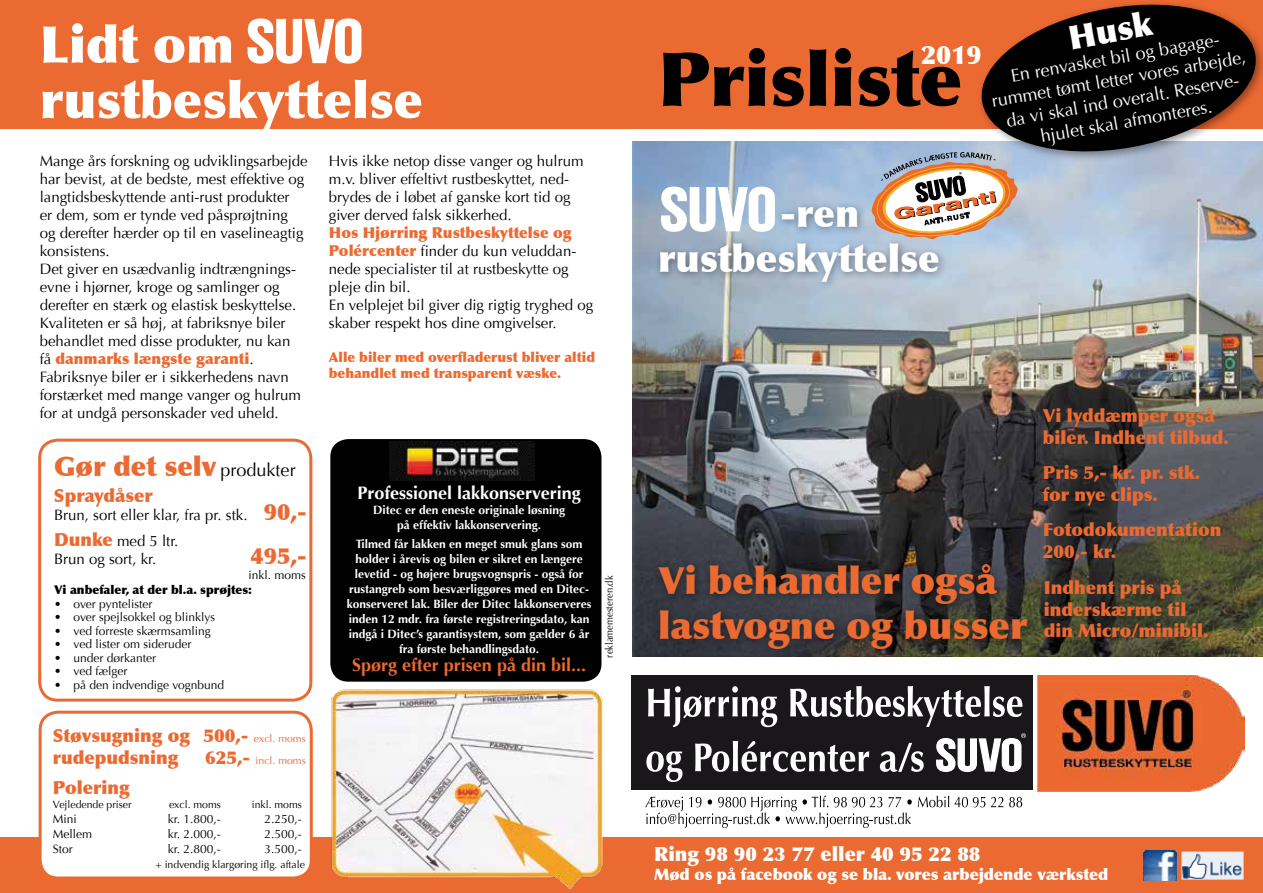
<style>
.page{position:relative;width:1263px;height:893px;background:#fff}
.page>*{position:absolute;margin:0;border:0;box-sizing:border-box;transform-origin:0 0}
.t1{font:900 75px "Optima";color:#000}
.t2{font:900 51px "Optima";color:#fff}
.t3{font:900 37.5px/45px "Optima";color:#eb6a31}
.t4{font:900 37.5px/45px "Optima";color:#fff}
.t5{font:900 33px "Optima";color:#fff}
.t6{font:900 27px "Optima";color:#eb6a31}
.t7{font:900 25.5px "Optima";color:#fff}
.t8{font:900 22.5px "Optima";color:#eb6a31}
.t9{font:900 19.5px "Optima";color:#fff}
.t10{font:900 18px/21.6px "Optima";color:#eb6a31}
.t11{font:18px/21.6px "Optima";color:#fff;text-align:center}
.t12{font:700 18px "Optima";color:#fff}
.t13{font:700 18px "Optima";color:#eb6a31}
.t14{font:900 15.75px "Optima";color:#fff}
.t15{font:15px/18px "Optima";color:#000}
.t16{font:900 13.5px/16.2px "Optima";color:#eb6a31}
.t17{font:700 12px/15px "Optima";color:#fff;text-align:center}
.t18{font:12px "Optima";color:#000}
.t19{font:900 12px "Optima";color:#000}
.t20{font:10.5px "Optima";color:#000}
.t21{font:10.5px "Optima";color:#000;scale:.9 1}
.t22{font:10.5px "Optima";color:#eb6a31}
.s1{font-weight:900;color:#eb6a31}
.s2{font-weight:400;font-size:18px;color:#000}
.s3{font-weight:900;font-size:22.5px;color:#eb6a31}
.s4{font-weight:900;font-size:18px;color:#eb6a31}
.s5{font-weight:400;font-size:10.5px}
.s6{font-weight:900;font-size:18px}
</style>
<div class="page">
<img style="left:632px;top:142px;width:631px;height:515px">
<div style="left:631px;top:675px;width:402px;height:115px;background:#1a171b"></div>
<svg style="left:918px;top:796px;width:85px;height:11px"></svg>
<svg style="left:1009px;top:797px;width:13px;height:10px"></svg>
<svg style="left:645px;top:796px;width:267px;height:32px"></svg>
<svg style="left:648px;top:686px;width:129px;height:41px"></svg>
<svg style="left:790px;top:686px;width:232px;height:41px"></svg>
<svg style="left:646px;top:751px;width:36px;height:31px"></svg>
<svg style="left:695px;top:741px;width:174px;height:31px"></svg>
<svg style="left:880px;top:743px;width:44px;height:29px"></svg>
<svg style="left:936px;top:733px;width:90px;height:39px"></svg>
<div style="left:0;top:0;width:1263px;height:129px;background:#eb6a31"></div>
<div style="left:0;top:838px;width:1263px;height:55px;background:#eb6a31"></div>
<div style="left:653px;top:201px;width:295px;height:89px;background:#000;opacity:.4"></div>
<div style="left:652px;top:558px;width:384px;height:100px;background:#000;opacity:.4"></div>
<svg style="left:975px;top:3px;width:287px;height:158px;fill:#000"></svg>
<img style="left:1181px;top:851px;width:63px;height:29px">
<img style="left:1143px;top:850px;width:33px;height:31px">
<div style="left:38px;top:439px;width:274px;height:263px;border:3px solid #eb6a31;border-radius:18px"></div>
<div style="left:40px;top:712px;width:271px;height:166px;background:#fff;border-radius:18px"></div>
<div style="left:39px;top:711px;width:274px;height:168px;border:3px solid #eb6a31;border-radius:18px"></div>
<div style="left:330px;top:439px;width:271px;height:243px;background:#000;border-radius:18px"></div>
<img style="left:323px;top:689px;width:286px;height:200px">
<img style="left:390px;top:442px;width:145px;height:38px">
<svg style="left:247px;top:18px;width:115px;height:46px"></svg>
<svg style="left:870px;top:152px;width:148px;height:89px"></svg>
<svg style="left:660px;top:186px;width:116px;height:47px"></svg>
<img style="left:1038px;top:676px;width:206px;height:115px">
<h2 class="t2" style="left:40px;top:14px;width:196px">Lidt om</h2>
<h2 class="t2" style="left:40px;top:69px;width:385px">rustbeskyttelse</h2>
<p class="t15" style="left:40px;top:152px;width:270px">Mange års forskning og udviklingsarbejde har bevist, at de bedste, mest effektive og langtidsbeskyttende anti-rust produkter<br>er dem, som er tynde ved påsprøjtning<br>og derefter hærder op til en vaselineagtig konsistens.<br>Det giver en usædvanlig indtrængnings&shy;evne i hjørner, kroge og samlinger og derefter en stærk og elastisk beskyttelse.<br>Kvaliteten er så høj, at fabriksnye biler behandlet med disse produkter, nu kan<br>få <span class="s1">danmarks længste garanti</span>.<br>Fabriksnye biler er i sikkerhedens navn forstærket med mange vanger og hulrum for at undgå personskader ved uheld.</p>
<p class="t15" style="left:329px;top:152px;width:256px">Hvis ikke netop disse vanger og hulrum m.v. bliver effeltivt rustbeskyttet, ned&shy;brydes de i løbet af ganske kort tid og giver derved falsk sikkerhed.</p>
<p class="t15" style="left:329px;top:224px;width:266px"><span class="s1">Hos Hjørring Rustbeskyttelse og Polércenter</span> finder du kun veluddan&shy;nede specialister til at rustbeskytte og pleje din bil.<br>En velplejet bil giver dig rigtig tryghed og skaber respekt hos dine omgivelser.</p>
<p class="t16" style="left:329px;top:349px;width:268px">Alle biler med overfladerust bliver altid behandlet med transparent væske.</p>
<h3 class="t6" style="left:54px;top:450px;width:243px">Gør det selv <span class="s2">produkter</span></h3>
<p class="t10" style="left:54px;top:485px;width:100px">Spraydåser</p>
<p class="t15" style="left:54px;top:502px;width:254px;line-height:26.1px">Brun, sort eller klar, fra pr. stk. <span class="s3">90,-<br></span><span class="s4">Dunke</span> med 5 ltr.</p>
<p class="t15" style="left:54px;top:550px;width:104px">Brun og sort, kr.</p>
<h3 class="t8" style="left:251px;top:543px;width:58px">495,-</h3>
<p class="t19" style="left:54px;top:583px;width:199px">Vi anbefaler, at der bl.a. sprøjtes:</p>
<p class="t18" style="left:54px;top:597px;width:100px">• over pyntelister</p>
<p class="t18" style="left:54px;top:610px;width:163px">• over spejlsokkel og blinklys</p>
<p class="t18" style="left:54px;top:624px;width:158px">• ved forreste skærmsamling</p>
<p class="t18" style="left:54px;top:637px;width:139px">• ved lister om sideruder</p>
<p class="t18" style="left:54px;top:651px;width:104px">• under dørkanter</p>
<p class="t18" style="left:54px;top:664px;width:75px">• ved fælger</p>
<p class="t18" style="left:54px;top:678px;width:172px">• på den indvendige vognbund</p>
<p class="t18" style="left:248px;top:568px;width:59px">inkl. moms</p>
<p class="t12" style="left:357px;top:482px;width:225px">Professionel lakkonservering</p>
<p class="t17" style="left:373px;top:502px;width:194px">Ditec er den eneste originale løsning på effektiv lakkonservering.</p>
<p class="t17" style="left:347px;top:537px;width:246px">Tilmed får lakken en meget smuk glans som holder i årevis og bilen er sikret en længere levetid - og højere brugsvognspris - også for rustangreb som besværliggøres med en Ditec&shy;konserveret lak. Biler der Ditec lakkonserveres inden 12 mdr. fra første registreringsdato, kan indgå i Ditec’s garantisystem, som gælder 6 år fra første behandlingsdato.</p>
<p class="t13" style="left:352px;top:655px;width:235px">Spørg efter prisen på din bil...</p>
<p class="t21" style="left:603px;top:657px;width:93px;rotate:-90deg">reklamemesteren.dk</p>
<p class="t10" style="left:53px;top:725px;width:254px">Støvsugning og 500,- <span class="s5">excl. moms </span>rudepudsning</p>
<p class="t22" style="left:205px;top:754px;width:102px"><span class="s6">625,-</span> incl. moms</p>
<p class="t10" style="left:53px;top:777px;width:78px">Polering</p>
<p class="t20" style="left:53px;top:798px;width:80px">Vejledende priser</p>
<p class="t20" style="left:169px;top:798px;width:53px">excl. moms</p>
<p class="t20" style="left:252px;top:798px;width:52px">inkl. moms</p>
<p class="t18" style="left:53px;top:812px;width:26px">Mini</p>
<p class="t18" style="left:168px;top:812px;width:55px">kr. 1.800,-</p>
<p class="t18" style="left:265px;top:812px;width:39px">2.250,-</p>
<p class="t18" style="left:53px;top:827px;width:41px">Mellem</p>
<p class="t18" style="left:168px;top:827px;width:55px">kr. 2.000,-</p>
<p class="t18" style="left:265px;top:827px;width:39px">2.500,-</p>
<p class="t18" style="left:53px;top:842px;width:22px">Stor</p>
<p class="t18" style="left:168px;top:842px;width:55px">kr. 2.800,-</p>
<p class="t18" style="left:265px;top:842px;width:39px">3.500,-</p>
<p class="t20" style="left:155px;top:858px;width:151px">+ indvendig klargøring iflg. aftale</p>
<h3 class="t7" style="left:921px;top:39px;width:62px">2019</h3>
<h1 class="t1" style="left:658px;top:34px;width:306px">Prisliste</h1>
<h3 class="t5" style="left:1065px;top:18px;width:86px;rotate:-10deg">Husk</h3>
<p class="t11" style="left:986px;top:69px;width:259px;rotate:-10deg">En renvasket bil og bagage&shy;rummet tømt letter vores arbejde, da vi skal ind overalt. Reserve&shy;hjulet skal afmonteres.</p>
<h3 class="t4" style="left:658px;top:191px;width:283px;text-indent:122px">-ren rustbeskyttelse</h3>
<p class="t10" style="left:1043px;top:405px;width:188px">Vi lyddæmper også biler. Indhent tilbud.</p>
<p class="t10" style="left:1043px;top:462px;width:159px">Pris 5,- kr. pr. stk. for nye clips.</p>
<p class="t10" style="left:1043px;top:519px;width:180px">Fotodokumentation<br>200,- kr.</p>
<h3 class="t3" style="left:658px;top:558px;width:371px">Vi behandler også lastvogne og busser</h3>
<p class="t10" style="left:1044px;top:577px;width:166px">Indhent pris på inderskærme til din Micro/minibil.</p>
<h3 class="t9" style="left:654px;top:842px;width:328px">Ring 98 90 23 77 eller 40 95 22 88</h3>
<p class="t14" style="left:654px;top:865px;width:456px">Mød os på facebook og se bla. vores arbejdende værksted</p>
</div>
